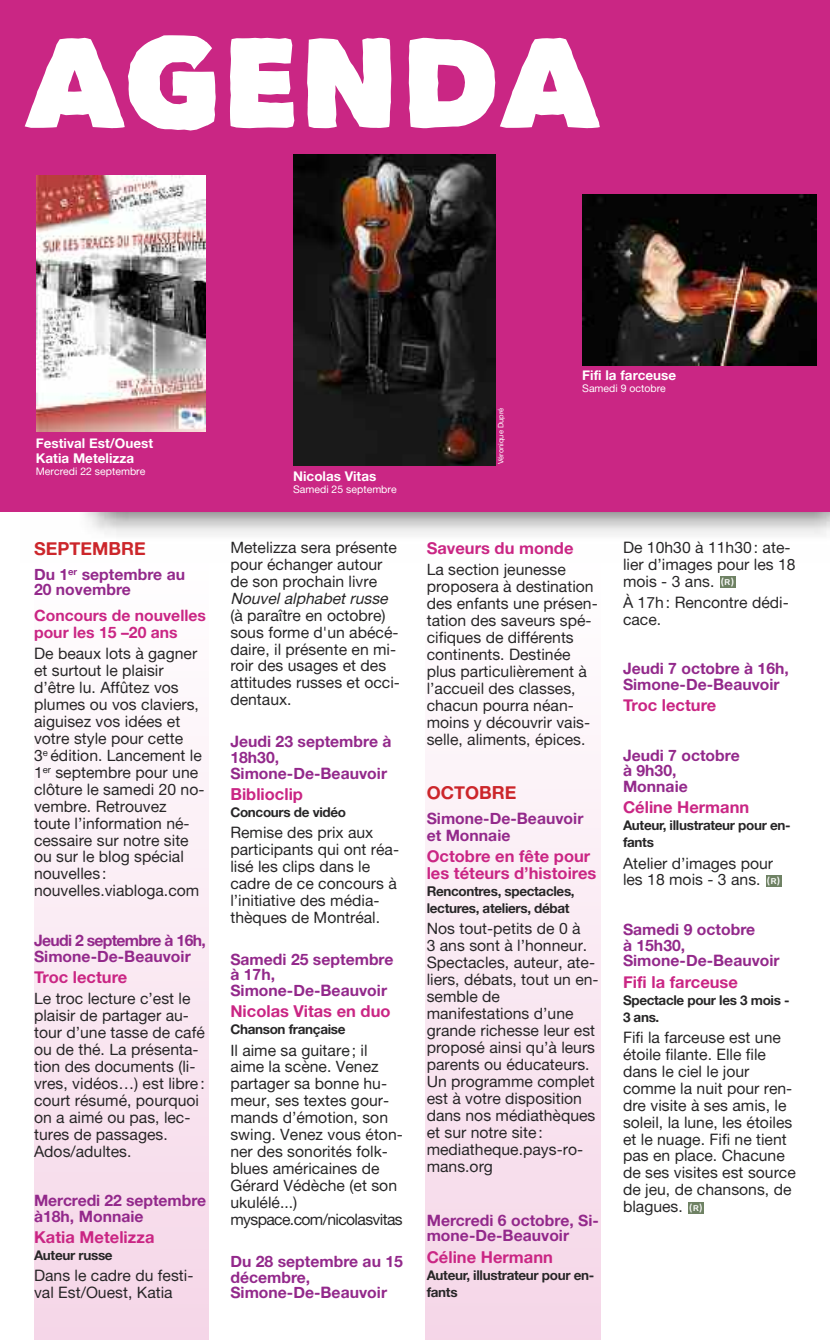
<style>
.page{position:relative;width:830px;height:1340px;background:#fff}
.page>*{position:absolute;margin:0;border:0;box-sizing:border-box;transform-origin:0 0}
.t1{font:127.65px "Matiz";color:#fff}
.t2{font:18px "Alte Haas Grotesk Bold";color:#cc262b}
.t3{font:16.5px/17px "Alte Haas Grotesk Bold";color:#ca2684}
.t4{font:15.75px/17px "Alte Haas Grotesk";color:#272627}
.t5{font:15.75px/15.8px "Alte Haas Grotesk Bold";color:#93298b}
.t6{font:15.75px/15.8px "Alte Haas Grotesk Bold";letter-spacing:-.045em;color:#93298b}
.t7{font:15.75px/17px "Alte Haas Grotesk Bold";color:#ca2684}
.t8{font:italic 15.75px "Alte Haas Grotesk";color:#272627}
.t9{font:13.5px/17px "Alte Haas Grotesk Bold";letter-spacing:-.025em;color:#272627}
.t10{font:13.5px/15px "Alte Haas Grotesk Bold";color:#fff}
.t11{font:500 11.1px "Amb Newut Classic";color:#fff}
.t12{font:10.5px "Alte Haas Grotesk";color:#fff}
.t13{font:7.5px "Alte Haas Grotesk";color:#fff}
</style>
<div class="page">
<div style="left:34px;top:553px;width:174px;height:786px;background:linear-gradient(to bottom,#fff,#f5d6e8)"></div>
<div style="left:425px;top:551px;width:174px;height:788px;background:linear-gradient(to bottom,#fff,#f5d6e8)"></div>
<img style="left:34px;top:512px;width:795px;height:50px">
<div style="left:0;top:0;width:829px;height:512px;background:#ca2684"></div>
<div style="left:720px;top:576px;width:15px;height:11px;background:#6f8264"></div>
<div style="left:766px;top:875px;width:15px;height:11px;background:#6f8264"></div>
<div style="left:688px;top:1201px;width:15px;height:12px;background:#6f8264"></div>
<img style="left:293px;top:154px;width:202px;height:312px">
<img style="left:36px;top:176px;width:169px;height:255px">
<img style="left:582px;top:195px;width:234px;height:170px">
<h1 class="t1" style="left:25px;top:32px;width:575px">AGENDA</h1>
<p class="t10" style="left:36px;top:435px;width:119px">Festival Est/Ouest<br>Katia Metelizza</p>
<p class="t12" style="left:36px;top:465px;width:111px">Mercredi 22 septembre</p>
<p class="t2" style="left:34px;top:538px;width:113px">SEPTEMBRE</p>
<p class="t5" style="left:34px;top:565px;width:152px">Du 1<sup>er</sup> septembre au<br>20 novembre</p>
<p class="t7" style="left:34px;top:606px;width:173px">Concours de nouvelles pour les 15 –20 ans</p>
<p class="t4" style="left:34px;top:644px;width:172px">De beaux lots à gagner et surtout le plaisir d’être lu. Affûtez vos plumes ou vos claviers, aiguisez vos idées et votre style pour cette<br>3<sup>e</sup> édition. Lancement le<br>1<sup>er</sup> septembre pour une clôture le samedi 20 no&shy;vembre. Retrouvez toute l’information né&shy;cessaire sur notre site ou sur le blog spécial nouvelles : nouvelles.viabloga.com</p>
<p class="t6" style="left:34px;top:932px;width:173px">Jeudi 2 septembre à 16h,<br>Simone-De-Beauvoir</p>
<p class="t3" style="left:34px;top:968px;width:95px">Troc lecture</p>
<p class="t4" style="left:34px;top:989px;width:172px">Le troc lecture c’est le plaisir de partager au&shy;tour d’une tasse de café ou de thé. La présenta&shy;tion des documents (li&shy;vres, vidéos…) est libre: court résumé, pourquoi on a aimé ou pas, lec&shy;tures de passages.<br>Ados/adultes.</p>
<p class="t5" style="left:34px;top:1192px;width:173px">Mercredi 22 septembre à18h, Monnaie</p>
<p class="t3" style="left:34px;top:1228px;width:122px">Katia Metelizza</p>
<p class="t9" style="left:34px;top:1246px;width:80px">Auteur russe</p>
<p class="t4" style="left:34px;top:1266px;width:161px">Dans le cadre du festi&shy;val Est/Ouest, Katia</p>
<p class="t10" style="left:293px;top:468px;width:85px">Nicolas Vitas</p>
<p class="t12" style="left:293px;top:483px;width:105px">Samedi 25 septembre</p>
<p class="t4" style="left:230px;top:538px;width:168px">Metelizza sera présente pour échanger autour de son prochain livre</p>
<p class="t8" style="left:230px;top:588px;width:162px">Nouvel alphabet russe</p>
<p class="t4" style="left:230px;top:606px;width:171px">(à paraître en octobre) sous forme d'un abécé&shy;daire, il présente en mi&shy;roir des usages et des attitudes russes et occi&shy;dentaux.</p>
<p class="t5" style="left:230px;top:733px;width:162px">Jeudi 23 septembre à<br>18h30,<br>Simone-De-Beauvoir</p>
<p class="t3" style="left:230px;top:785px;width:74px">Biblioclip</p>
<p class="t9" style="left:230px;top:803px;width:117px">Concours de vidéo</p>
<p class="t4" style="left:230px;top:823px;width:170px">Remise des prix aux participants qui ont réa&shy;lisé les clips dans le cadre de ce concours à l’initiative des média&shy;thèques de Montréal.</p>
<p class="t5" style="left:230px;top:950px;width:165px">Samedi 25 septembre à 17h,<br>Simone-De-Beauvoir</p>
<p class="t3" style="left:230px;top:1002px;width:162px">Nicolas Vitas en duo</p>
<p class="t9" style="left:230px;top:1020px;width:117px">Chanson française</p>
<p class="t4" style="left:230px;top:1041px;width:174px">Il aime sa guitare; il aime la scène. Venez partager sa bonne hu&shy;meur, ses textes gour&shy;mands d’émotion, son swing. Venez vous éton&shy;ner des sonorités folk&shy;blues américaines de<br>Gérard Védèche (et son ukulélé...) myspace.com/nicolasvitas</p>
<p class="t5" style="left:230px;top:1252px;width:174px">Du 28 septembre au 15 décembre,<br>Simone-De-Beauvoir</p>
<p class="t13" style="left:496px;top:464px;width:58px;rotate:-90deg">Véronique Dupré</p>
<p class="t10" style="left:582px;top:367px;width:95px">Fifi la farceuse</p>
<p class="t12" style="left:582px;top:382px;width:85px">Samedi 9 octobre</p>
<p class="t3" style="left:426px;top:539px;width:148px">Saveurs du monde</p>
<p class="t4" style="left:426px;top:560px;width:172px">La section jeunesse proposera à destination des enfants une présen&shy;tation des saveurs spé&shy;cifiques de différents continents. Destinée plus particulièrement à l’accueil des classes, chacun pourra néan&shy;moins y découvrir vais&shy;selle, aliments, épices.</p>
<p class="t2" style="left:426px;top:781px;width:91px">OCTOBRE</p>
<p class="t5" style="left:426px;top:810px;width:158px;line-height:16.6px">Simone-De-Beauvoir et Monnaie</p>
<p class="t3" style="left:426px;top:847px;width:171px">Octobre en fête pour les téteurs d’histoires</p>
<p class="t9" style="left:426px;top:882px;width:149px">Rencontres, spectacles, lectures, ateliers, débat</p>
<p class="t4" style="left:426px;top:920px;width:173px">Nos tout-petits de 0 à<br>3 ans sont à l’honneur.<br>Spectacles, auteur, ate&shy;liers, débats, tout un en&shy;semble de manifestations d’une grande richesse leur est proposé ainsi qu’à leurs parents ou éducateurs.<br>Un programme complet est à votre disposition dans nos médiathèques et sur notre site: mediatheque.pays-ro&shy;mans.org</p>
<p class="t5" style="left:426px;top:1211px;width:174px">Mercredi 6 octobre, Si&shy;mone-De-Beauvoir</p>
<p class="t3" style="left:426px;top:1247px;width:128px">Céline Hermann</p>
<p class="t9" style="left:426px;top:1265px;width:169px">Auteur, illustrateur pour en&shy;fants</p>
<p class="t4" style="left:622px;top:538px;width:174px">De 10h30 à 11h30: ate&shy;lier d’images pour les 18 mois - 3 ans.</p>
<p class="t4" style="left:622px;top:593px;width:167px">à 17h: Rencontre dédi&shy;cace.</p>
<p class="t5" style="left:622px;top:660px;width:167px">Jeudi 7 octobre à 16h,<br>Simone-De-Beauvoir</p>
<p class="t3" style="left:622px;top:696px;width:95px">Troc lecture</p>
<p class="t5" style="left:622px;top:746px;width:118px">Jeudi 7 octobre à 9h30,<br>Monnaie</p>
<p class="t3" style="left:622px;top:798px;width:128px">Céline Hermann</p>
<p class="t9" style="left:622px;top:816px;width:169px">Auteur, illustrateur pour en&shy;fants</p>
<p class="t4" style="left:622px;top:854px;width:151px">Atelier d’images pour les 18 mois - 3 ans.</p>
<p class="t5" style="left:622px;top:921px;width:158px">Samedi 9 octobre<br>à 15h30,<br>Simone-De-Beauvoir</p>
<p class="t3" style="left:622px;top:972px;width:116px">Fifi la farceuse</p>
<p class="t9" style="left:622px;top:991px;width:168px">Spectacle pour les 3 mois -<br>3 ans.</p>
<p class="t4" style="left:622px;top:1028px;width:174px">Fifi la farceuse est une étoile filante. Elle file dans le ciel le jour comme la nuit pour ren&shy;dre visite à ses amis, le soleil, la lune, les étoiles et le nuage. Fifi ne tient pas en place. Chacune de ses visites est source de jeu, de chansons, de blagues.</p>
<p class="t11" style="left:720px;top:576px;width:15px">(R)</p>
<p class="t11" style="left:766px;top:875px;width:15px">(R)</p>
<p class="t11" style="left:688px;top:1202px;width:15px">(R)</p>
</div>
